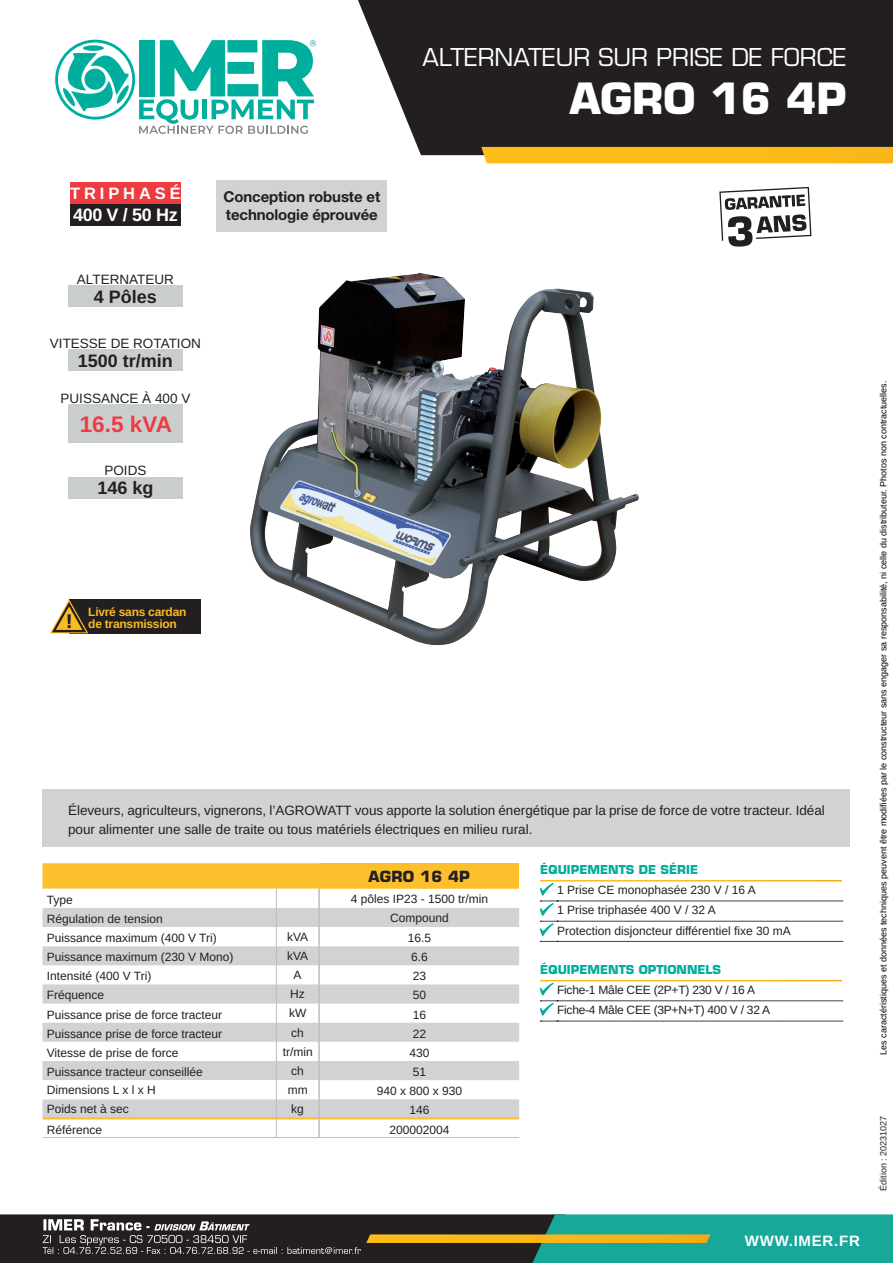
<style>
.page{position:relative;width:893px;height:1263px;background:#fff}
.page>*{position:absolute;margin:0;border:0;box-sizing:border-box;transform-origin:0 0}
.t1{font:700 42px "Eurostile LT Std";color:#fff}
.t2{font:24px "Eurostile LT Std";color:#fff}
.t3{font:700 22.5px "Arimo";color:#ee3a41}
.t4{font:700 18px "Arimo";color:#231f20}
.t5{font:700 18px "Arimo";letter-spacing:-.02em;color:#fff}
.t6{font:700 16.5px "Arimo";letter-spacing:.235em;color:#fff}
.t7{font:700 15px/18px "Helvetica Neue LT Std";letter-spacing:-.01em;color:#231f20}
.t8{font:700 15px "Arimo";letter-spacing:.05em;color:#fff}
.t9{font:700 15px "Eurostile LT Std";letter-spacing:.02em;color:#231f20}
.t10{font:13.5px/19.5px "Arimo";color:#231f20}
.t11{font:12px/19.2px "Arimo";color:#231f20}
.t12{font:12px/20.2px "Arimo";letter-spacing:-.02em;color:#231f20}
.t13{font:700 12px "Eurostile LT Std";color:#00ae9e}
.t14{font:700 12px/12px "Arimo";letter-spacing:-.02em;color:#f9bc22}
.t15{font:9px "Arimo";color:#000}
.t16{font:9px "Arimo";color:#231f20}
</style>
<div class="page">
<div style="left:358px;top:0;width:535px;height:155px;background:#231f20"></div>
<div style="left:481px;top:147px;width:412px;height:16px;background:#fdbc19"></div>
<svg style="left:0;top:1214px;width:893px;height:49px;background:#386555"></svg>
<svg style="left:55px;top:40px;width:261px;height:94px"></svg>
<div style="left:43px;top:790px;width:807px;height:57px;background:#d1d2d4"></div>
<svg style="left:540px;top:880px;width:303px;height:62px"></svg>
<svg style="left:540px;top:980px;width:303px;height:42px"></svg>
<div style="left:70px;top:204px;width:111px;height:21px;background:#231f20"></div>
<div style="left:70px;top:183px;width:111px;height:21px;background:#ee3a41"></div>
<div style="left:217px;top:181px;width:170px;height:51px;background:#d1d2d4"></div>
<svg style="left:719px;top:187px;width:92px;height:60px"></svg>
<div style="left:68px;top:286px;width:115px;height:21px;background:#cacdce"></div>
<img style="left:250px;top:273px;width:389px;height:372px">
<div style="left:68px;top:350px;width:115px;height:21px;background:#cacdce"></div>
<div style="left:68px;top:404px;width:115px;height:39px;background:#cacdce"></div>
<div style="left:68px;top:477px;width:115px;height:21px;background:#cacdce"></div>
<div style="left:69px;top:599px;width:132px;height:34px;background:#231f20"></div>
<svg style="left:50px;top:599px;width:55px;height:35px"></svg>
<hr style="left:43px;top:1137px;width:233px;height:1px;background:#bcbdc0">
<hr style="left:276px;top:1137px;width:43px;height:1px;background:#bcbdc0">
<svg style="left:43px;top:863px;width:476px;height:274px"></svg>
<hr style="left:319px;top:1137px;width:200px;height:1px;background:#bcbdc0">
<h3 class="t6" style="left:70px;top:182px;width:112px">TRIPHASÉ</h3>
<p class="t7" style="left:224px;top:188px;width:158px">Conception robuste et technologie éprouvée</p>
<h3 class="t5" style="left:73px;top:203px;width:106px">400 V / 50 Hz</h3>
<h2 class="t2" style="left:422px;top:43px;width:425px">ALTERNATEUR SUR PRISE DE FORCE</h2>
<h1 class="t1" style="left:570px;top:72px;width:278px">AGRO 16 4P</h1>
<p class="t10" style="left:77px;top:270px;width:99px">ALTERNATEUR</p>
<h3 class="t4" style="left:94px;top:284px;width:65px">4 Pôles</h3>
<p class="t10" style="left:50px;top:333px;width:153px">VITESSE DE ROTATION</p>
<h3 class="t4" style="left:78px;top:348px;width:97px">1500 tr/min</h3>
<p class="t10" style="left:61px;top:389px;width:131px">PUISSANCE À 400 V</p>
<h3 class="t3" style="left:80px;top:409px;width:94px">16.5 kVA</h3>
<p class="t10" style="left:104px;top:461px;width:44px">POIDS</p>
<h3 class="t4" style="left:97px;top:476px;width:58px">146 kg</h3>
<p class="t15" style="left:877px;top:1054px;width:675px;rotate:-90deg">Les caractéristiques et données techniques peuvent être modifiées par le constructeur sans engager sa responsabilité, ni celle du distributeur. Photos non contractuelles.</p>
<p class="t14" style="left:88px;top:606px;width:100px">Livré sans cardan de transmission</p>
<p class="t10" style="left:68px;top:800px;width:758px">Éleveurs, agriculteurs, vignerons, l’AGROWATT vous apporte la solution énergétique par la prise de force de votre tracteur. Idéal pour alimenter une salle de traite ou tous matériels électriques en milieu rural.</p>
<p class="t13" style="left:540px;top:862px;width:160px">ÉQUIPEMENTS DE SÉRIE</p>
<p class="t11" style="left:557px;top:880px;width:235px;line-height:20.2px">1 Prise CE monophasée 230 V / 16 A<br>1 Prise triphasée 400 V / 32 A<br>Protection disjoncteur différentiel fixe 30 mA</p>
<p class="t13" style="left:540px;top:962px;width:183px">ÉQUIPEMENTS OPTIONNELS</p>
<p class="t12" style="left:557px;top:980px;width:215px">Fiche-1 Mâle CEE (2P+T) 230 V / 16 A<br>Fiche-4 Mâle CEE (3P+N+T) 400 V / 32 A</p>
<p class="t9" style="left:368px;top:867px;width:103px">AGRO 16 4P</p>
<p class="t11" style="left:351px;top:889px;width:139px;text-align:center">4 pôles IP23 - 1500 tr/min<br>Compound<br>16.5<br>6.6<br>23<br>50<br>16<br>22<br>430<br>51<br>940 x 800 x 930<br>146</p>
<p class="t11" style="left:389px;top:1120px;width:62px">200002004</p>
<p class="t16" style="left:877px;top:1191px;width:77px;rotate:-90deg">Édition : 20231027</p>
<p class="t11" style="left:47px;top:890px;width:172px">Type<br>Régulation de tension<br>Puissance maximum (400 V Tri)</p>
<p class="t11" style="left:287px;top:927px;width:23px">kVA</p>
<p class="t11" style="left:47px;top:948px;width:188px">Puissance maximum (230 V Mono)</p>
<p class="t11" style="left:287px;top:946px;width:23px">kVA</p>
<p class="t11" style="left:47px;top:967px;width:106px">Intensité (400 V Tri)</p>
<p class="t11" style="left:294px;top:966px;width:10px">A</p>
<p class="t11" style="left:47px;top:986px;width:59px">Fréquence</p>
<p class="t11" style="left:290px;top:985px;width:16px">Hz</p>
<p class="t11" style="left:47px;top:1005px;width:177px">Puissance prise de force tracteur</p>
<p class="t11" style="left:289px;top:1004px;width:19px">kW</p>
<p class="t11" style="left:47px;top:1024px;width:177px">Puissance prise de force tracteur</p>
<p class="t11" style="left:291px;top:1023px;width:14px">ch</p>
<p class="t11" style="left:47px;top:1043px;width:133px">Vitesse de prise de force</p>
<p class="t11" style="left:283px;top:1042px;width:31px">tr/min</p>
<p class="t11" style="left:47px;top:1062px;width:158px">Puissance tracteur conseillée</p>
<p class="t11" style="left:291px;top:1061px;width:14px">ch</p>
<p class="t11" style="left:47px;top:1080px;width:110px">Dimensions L x l x H</p>
<p class="t11" style="left:288px;top:1080px;width:21px">mm</p>
<p class="t11" style="left:47px;top:1099px;width:84px">Poids net à sec</p>
<p class="t11" style="left:291px;top:1099px;width:14px">kg</p>
<p class="t11" style="left:47px;top:1120px;width:57px">Référence</p>
<p class="t8" style="left:745px;top:1230px;width:116px">WWW.IMER.FR</p>
</div>
